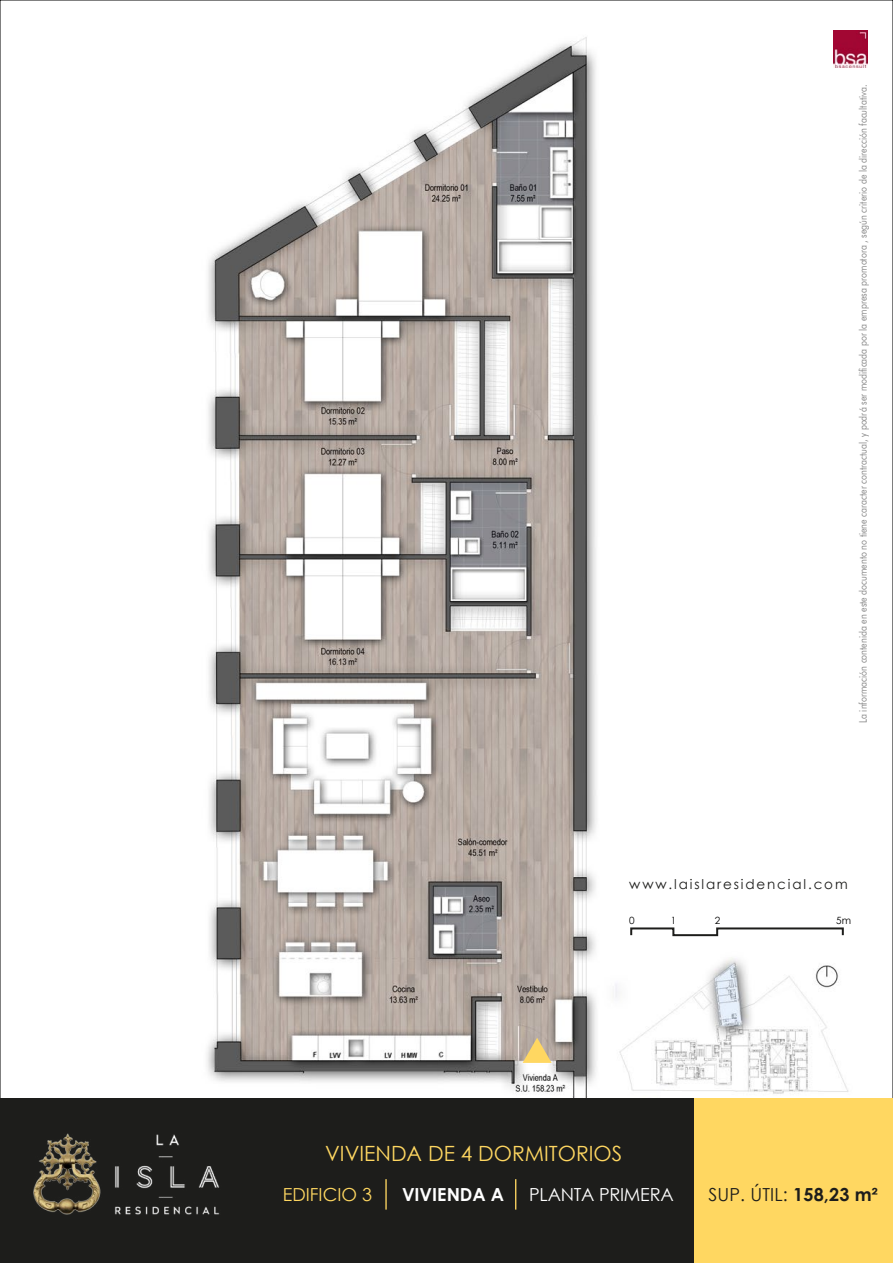
<style>
.page{position:relative;width:893px;height:1263px;background:#fff}
.page>*{position:absolute;margin:0;border:0;box-sizing:border-box;transform-origin:0 0}
.t1{font:21px "Century Gothic";color:#ffd761}
.t2{font:18px "Century Gothic";letter-spacing:.01em;color:#1d1d1b}
.t3{font:18px "Century Gothic";letter-spacing:-.015em;color:#fff}
.t4{font:18px "Century Gothic";color:#ffd761}
.t5{font:700 18px "Century Gothic";color:#fff}
.t6{font:13.5px "Century Gothic";letter-spacing:.14em;color:#1d1d1b}
.t7{font:10.5px "Futura BT";color:#868686;scale:.83 1}
.t8{font:9.9px "Century Gothic";color:#000}
.s1{font-weight:700}
</style>
<div class="page">
<img style="left:2px;top:30px;width:888px;height:1069px">
<div style="left:661px;top:1091px;width:20px;height:72px;background:#fff"></div>
<img style="left:833px;top:30px;width:34px;height:37px">
<div style="left:0;top:1099px;width:892px;height:164px;background:#1d1d1b"></div>
<img style="left:33px;top:1133px;width:68px;height:82px">
<img style="left:114px;top:1134px;width:106px;height:81px">
<div style="left:694px;top:1099px;width:198px;height:164px;background:#ffd761"></div>
<hr style="left:385px;top:1179px;width:1px;height:31px;background:#ffd761">
<hr style="left:515px;top:1179px;width:1px;height:31px;background:#ffd761">
<svg style="left:629px;top:926px;width:215px;height:11px"></svg>
<svg style="left:522px;top:1038px;width:29px;height:25px"></svg>
<p class="t7" style="left:856px;top:723px;width:770px;rotate:-90deg">La información contenida en este documento no tiene caracter contractual, y podrá ser modificada por la empresa promotora , según criterio de la dirección facultativa.</p>
<p class="t6" style="left:629px;top:874px;width:220px">www.laislaresidencial.com</p>
<p class="t8" style="left:629px;top:913px;width:7px">0</p>
<p class="t8" style="left:670px;top:913px;width:7px">1</p>
<p class="t8" style="left:714px;top:913px;width:7px">2</p>
<p class="t8" style="left:836px;top:913px;width:16px">5m</p>
<h1 class="t1" style="left:325px;top:1138px;width:298px">VIVIENDA DE 4 DORMITORIOS</h1>
<h2 class="t4" style="left:283px;top:1182px;width:91px">EDIFICIO 3</h2>
<h2 class="t5" style="left:402px;top:1180px;width:104px">VIVIENDA A</h2>
<h2 class="t3" style="left:529px;top:1182px;width:146px">PLANTA PRIMERA</h2>
<h2 class="t2" style="left:708px;top:1182px;width:171px">SUP. ÚTIL: <span class="s1">158,23 m²</span></h2>
</div>
